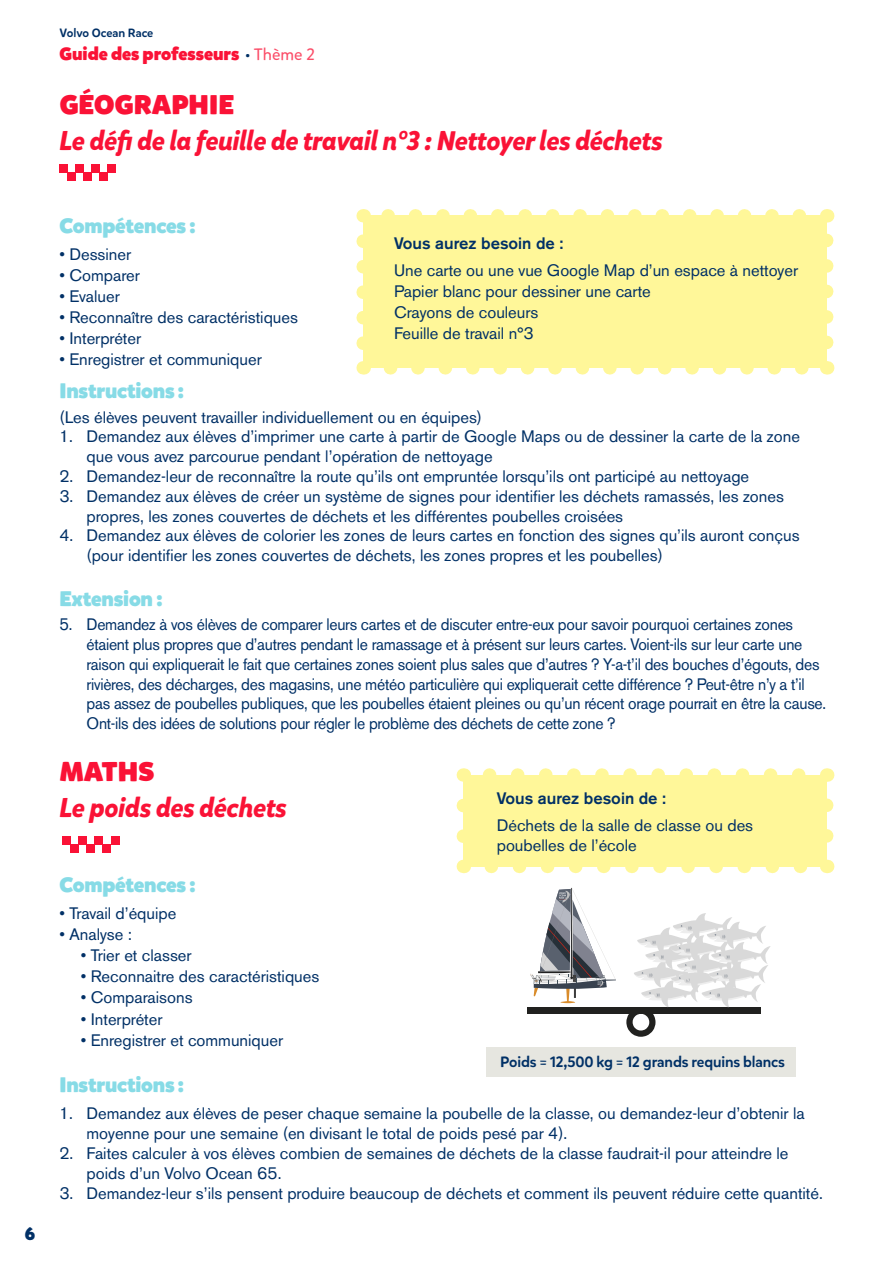
<style>
.page{position:relative;width:893px;height:1263px;background:#fff}
.page>*{position:absolute;margin:0;border:0;box-sizing:border-box;transform-origin:0 0}
.t1{font:italic 700 27px "Mikado";letter-spacing:-.01em;color:#fa1236}
.t2{font:900 27px "Mikado";letter-spacing:.005em;color:#fa1236}
.t3{font:900 21px "Mikado";letter-spacing:-.01em;color:#87dbe6}
.t4{font:900 18px "Mikado";color:#fa1236}
.t5{font:900 18px "Mikado";color:#003066}
.t6{font:16.5px/19.8px "Volvo Sans Pro";color:#003066}
.t7{font:16.5px/19.8px "Volvo Sans Pro";color:#003066;scale:.95 1}
.t8{font:500 16.5px "Volvo Sans Pro";color:#003066}
.t9{font:500 15px "Mikado";letter-spacing:-.01em;color:#003066}
.t10{font:500 12px "Mikado";letter-spacing:-.005em;color:#003066}
.s1{font-weight:500;font-size:15px;color:#003066}
.s2{font-weight:400;font-size:16.5px;color:#fb4d68}
</style>
<div class="page">
<div style="left:60px;top:165px;width:8px;height:8px;background:#fa1236"></div>
<div style="left:76px;top:165px;width:8px;height:8px;background:#fa1236"></div>
<div style="left:68px;top:173px;width:8px;height:8px;background:#fa1236"></div>
<div style="left:84px;top:173px;width:8px;height:8px;background:#fa1236"></div>
<div style="left:92px;top:165px;width:8px;height:8px;background:#fa1236"></div>
<div style="left:108px;top:165px;width:8px;height:8px;background:#fa1236"></div>
<div style="left:100px;top:173px;width:8px;height:8px;background:#fa1236"></div>
<div style="left:63px;top:836px;width:8px;height:8px;background:#fa1236"></div>
<div style="left:79px;top:836px;width:8px;height:8px;background:#fa1236"></div>
<div style="left:71px;top:844px;width:8px;height:8px;background:#fa1236"></div>
<div style="left:87px;top:844px;width:8px;height:8px;background:#fa1236"></div>
<div style="left:95px;top:836px;width:8px;height:8px;background:#fa1236"></div>
<div style="left:111px;top:836px;width:8px;height:8px;background:#fa1236"></div>
<div style="left:103px;top:844px;width:8px;height:8px;background:#fa1236"></div>
<div style="left:363px;top:216px;width:464px;height:152px;background:#fff799"></div>
<svg style="left:356px;top:241px;width:7px;height:109px"></svg>
<svg style="left:390px;top:368px;width:419px;height:7px"></svg>
<svg style="left:377px;top:209px;width:422px;height:7px"></svg>
<svg style="left:827px;top:361px;width:1px;height:14px"></svg>
<svg style="left:820px;top:209px;width:13px;height:133px"></svg>
<div style="left:463px;top:775px;width:364px;height:91px;background:#fff799"></div>
<svg style="left:457px;top:805px;width:6px;height:38px"></svg>
<svg style="left:491px;top:866px;width:322px;height:7px"></svg>
<svg style="left:827px;top:798px;width:6px;height:38px"></svg>
<svg style="left:482px;top:768px;width:317px;height:7px"></svg>
<svg style="left:827px;top:860px;width:1px;height:13px"></svg>
<svg style="left:827px;top:768px;width:1px;height:14px"></svg>
<div style="left:487px;top:1048px;width:309px;height:29px;background:#e6e6e0"></div>
<svg style="left:530px;top:888px;width:86px;height:115px"></svg>
<div style="left:527px;top:1007px;width:233px;height:7px;background:#21211f"></div>
<svg style="left:626px;top:913px;width:145px;height:124px"></svg>
<p class="t5" style="left:25px;top:1222px;width:12px">6</p>
<p class="t10" style="left:60px;top:26px;width:95px">Volvo Ocean Race</p>
<p class="t4" style="left:60px;top:42px;width:257px">Guide des professeurs <span class="s1">•</span> <span class="s2">Thème 2</span></p>
<h1 class="t2" style="left:60px;top:87px;width:176px">GÉOGRAPHIE</h1>
<h1 class="t1" style="left:60px;top:124px;width:605px">Le défi de la feuille de travail n°3 : Nettoyer les déchets</h1>
<p class="t3" style="left:60px;top:212px;width:138px">Compétences :</p>
<p class="t6" style="left:60px;top:244px;width:73px">• Dessiner</p>
<p class="t6" style="left:60px;top:265px;width:82px">• Comparer</p>
<p class="t6" style="left:60px;top:286px;width:62px">• Evaluer</p>
<p class="t6" style="left:60px;top:307px;width:240px">• Reconnaître des caractéristiques</p>
<p class="t6" style="left:60px;top:328px;width:83px">• Interpréter</p>
<p class="t6" style="left:60px;top:349px;width:204px">• Enregistrer et communiquer</p>
<p class="t8" style="left:394px;top:233px;width:171px">Vous aurez besoin de :</p>
<p class="t6" style="left:394px;top:260px;width:405px;line-height:21px">Une carte ou une vue Google Map d’un espace à nettoyer<br>Papier blanc pour dessiner une carte<br>Crayons de couleurs<br>Feuille de travail n°3</p>
<p class="t3" style="left:60px;top:378px;width:126px">Instructions :</p>
<p class="t6" style="left:60px;top:407px;width:424px">(Les élèves peuvent travailler individuellement ou en équipes)</p>
<p class="t6" style="left:87px;top:427px;width:715px;text-indent:-27px">1. Demandez aux élèves d’imprimer une carte à partir de Google Maps ou de dessiner la carte de la zone que vous avez parcourue pendant l’opération de nettoyage</p>
<p class="t6" style="left:60px;top:466px;width:691px">2. Demandez-leur de reconnaître la route qu’ils ont empruntée lorsqu’ils ont participé au nettoyage</p>
<p class="t6" style="left:87px;top:486px;width:699px;text-indent:-27px">3. Demandez aux élèves de créer un système de signes pour identifier les déchets ramassés, les zones propres, les zones couvertes de déchets et les différentes poubelles croisées</p>
<p class="t6" style="left:87px;top:526px;width:714px;text-indent:-27px">4. Demandez aux élèves de colorier les zones de leurs cartes en fonction des signes qu’ils auront conçus (pour identifier les zones couvertes de déchets, les zones propres et les poubelles)</p>
<p class="t3" style="left:60px;top:585px;width:104px">Extension :</p>
<p class="t7" style="left:87px;top:614px;width:780px;text-indent:-27px">5. Demandez à vos élèves de comparer leurs cartes et de discuter entre-eux pour savoir pourquoi certaines zones étaient plus propres que d’autres pendant le ramassage et à présent sur leurs cartes. Voient-ils sur leur carte une raison qui expliquerait le fait que certaines zones soient plus sales que d’autres ? Y-a-t’il des bouches d’égouts, des rivières, des décharges, des magasins, une météo particulière qui expliquerait cette différence ? Peut-être n’y a t’il pas assez de poubelles publiques, que les poubelles étaient pleines ou qu’un récent orage pourrait en être la cause.<br>Ont-ils des idées de solutions pour régler le problème des déchets de cette zone ?</p>
<h1 class="t2" style="left:60px;top:755px;width:96px">MATHS</h1>
<h1 class="t1" style="left:60px;top:791px;width:229px">Le poids des déchets</h1>
<p class="t3" style="left:60px;top:872px;width:138px">Compétences :</p>
<p class="t6" style="left:60px;top:904px;width:118px">• Travail d’équipe</p>
<p class="t6" style="left:60px;top:925px;width:74px">• Analyse :</p>
<p class="t6" style="left:81px;top:946px;width:112px">• Trier et classer</p>
<p class="t6" style="left:81px;top:967px;width:240px">• Reconnaitre des caractéristiques</p>
<p class="t6" style="left:81px;top:988px;width:113px">• Comparaisons</p>
<p class="t6" style="left:81px;top:1009px;width:83px">• Interpréter</p>
<p class="t6" style="left:81px;top:1030px;width:204px">• Enregistrer et communiquer</p>
<p class="t8" style="left:497px;top:788px;width:171px">Vous aurez besoin de :</p>
<p class="t6" style="left:497px;top:815px;width:258px">Déchets de la salle de classe ou des poubelles de l’école</p>
<p class="t9" style="left:500px;top:1053px;width:286px">Poids = 12,500 kg = 12 grands requins blancs</p>
<p class="t3" style="left:60px;top:1071px;width:126px">Instructions :</p>
<p class="t6" style="left:87px;top:1104px;width:720px;text-indent:-27px">1. Demandez aux élèves de peser chaque semaine la poubelle de la classe, ou demandez-leur d’obtenir la moyenne pour une semaine (en divisant le total de poids pesé par 4).</p>
<p class="t6" style="left:87px;top:1143px;width:703px;text-indent:-27px">2. Faites calculer à vos élèves combien de semaines de déchets de la classe faudrait-il pour atteindre le poids d’un Volvo Ocean 65.</p>
<p class="t6" style="left:60px;top:1183px;width:765px">3. Demandez-leur s’ils pensent produire beaucoup de déchets et comment ils peuvent réduire cette quantité.</p>
</div>
